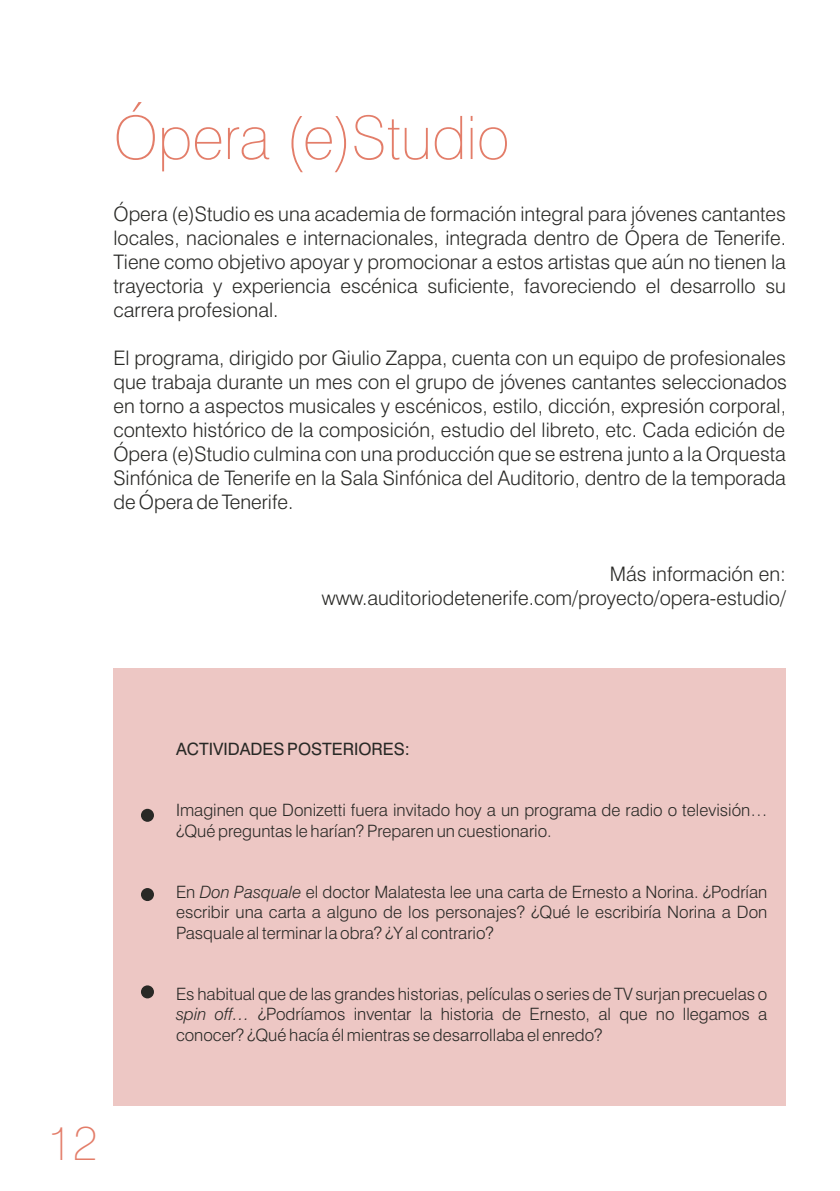
<style>
.page{position:relative;width:840px;height:1191px;background:#fff}
.page>*{position:absolute;margin:0;border:0;box-sizing:border-box;transform-origin:0 0}
.t1{font:100 60px "Swiss 721 BT";color:#e37d69}
.t2{font:100 48px "Swiss 721 BT";color:#e37d69}
.t3{font:300 20px/24px "Swiss 721 BT";color:#292926;text-align:justify}
.t4{font:300 17px/20.4px "Swiss 721 BT";color:#292926;text-align:justify}
.t5{font:17px "Swiss 721 BT";color:#292926}
.s1{font-style:italic}
</style>
<div class="page">
<div style="left:113px;top:668px;width:672px;height:438px;background:#edc7c4"></div>
<div style="left:141px;top:809px;width:13px;height:13px;background:#292926;border-radius:50%"></div>
<div style="left:141px;top:888px;width:13px;height:13px;background:#292926;border-radius:50%"></div>
<div style="left:141px;top:985px;width:13px;height:13px;background:#292926;border-radius:50%"></div>
<h1 class="t1" style="left:113px;top:113px;width:397px">Ópera (e)Studio</h1>
<p class="t3" style="left:113px;top:204px;width:673px">Ópera (e)Studio es una academia de formación integral para jóvenes cantantes locales, nacionales e internacionales, integrada dentro de Ópera de Tenerife.<br>Tiene como objetivo apoyar y promocionar a estos artistas que aún no tienen la trayectoria y experiencia escénica suficiente, favoreciendo el desarrollo su carrera profesional.</p>
<p class="t3" style="left:113px;top:347px;width:674px">El programa, dirigido por Giulio Zappa, cuenta con un equipo de profesionales que trabaja durante un mes con el grupo de jóvenes cantantes seleccionados en torno a aspectos musicales y escénicos, estilo, dicción, expresión corporal, contexto histórico de la composición, estudio del libreto, etc. Cada edición de Ópera (e)Studio culmina con una producción que se estrena junto a la Orquesta Sinfónica de Tenerife en la Sala Sinfónica del Auditorio, dentro de la temporada de Ópera de Tenerife.</p>
<p class="t3" style="left:321px;top:563px;width:465px;text-align:right">Más información en: www.auditoriodetenerife.com/proyecto/opera-estudio/</p>
<h2 class="t2" style="left:48px;top:1123px;width:52px">12</h2>
<p class="t5" style="left:176px;top:742px;width:235px">ACTIVIDADES POSTERIORES:</p>
<p class="t4" style="left:176px;top:802px;width:592px">Imaginen que Donizetti fuera invitado hoy a un programa de radio o televisión… ¿Qué preguntas le harían? Preparen un cuestionario.</p>
<p class="t4" style="left:176px;top:883px;width:592px">En <span class="s1">Don Pasquale</span> el doctor Malatesta lee una carta de Ernesto a Norina. ¿Podrían escribir una carta a alguno de los personajes? ¿Qué le escribiría Norina a Don Pasquale al terminar la obra? ¿Y al contrario?</p>
<p class="t4" style="left:176px;top:985px;width:592px">Es habitual que de las grandes historias, películas o series de TV surjan precuelas o <span class="s1">spin off…</span> ¿Podríamos inventar la historia de Ernesto, al que no llegamos a conocer? ¿Qué hacía él mientras se desarrollaba el enredo?</p>
</div>
